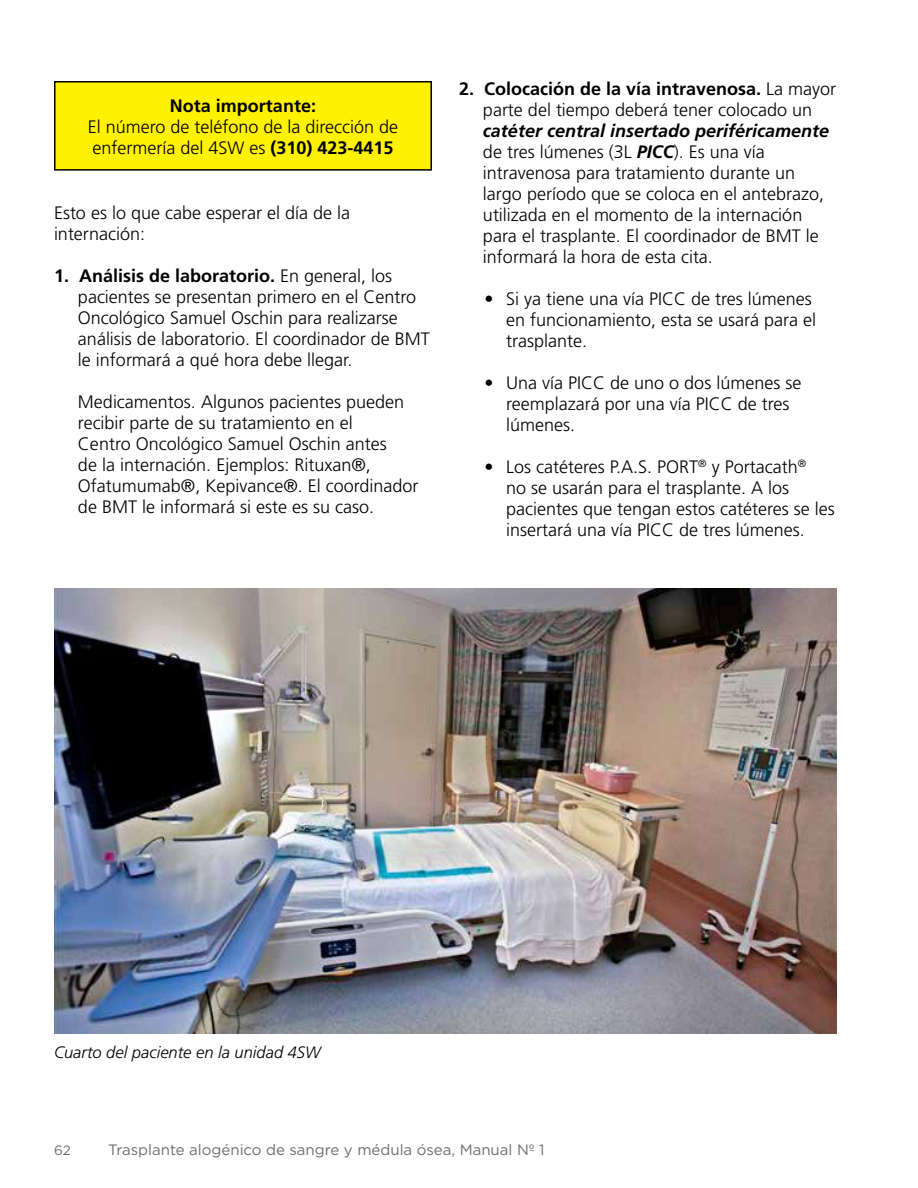
<style>
.page{position:relative;width:918px;height:1188px;background:#fff}
.page>*{position:absolute;margin:0;border:0;box-sizing:border-box;transform-origin:0 0}
.t1{font:300 18px/21px "Frutiger";color:#000}
.t2{font:700 18px "Frutiger";color:#000}
.t3{font:italic 300 16.5px "Frutiger";color:#000}
.t4{font:15px "Gotham";color:#6d6e71}
.t5{font:13.5px "Gotham";color:#6d6e71}
.s1{font-weight:700}
.s2{font-weight:700;font-style:italic}
</style>
<div class="page">
<img style="left:54px;top:588px;width:782px;height:446px">
<div style="left:55px;top:82px;width:376px;height:88px;background:#fff200"></div>
<div style="left:54px;top:81px;width:378px;height:90px;border:2px solid #000"></div>
<p class="t2" style="left:170px;top:95px;width:148px">Nota importante:</p>
<p class="t1" style="left:88px;top:116px;width:312px">El número de teléfono de la dirección de enfermería del 4SW es <span class="s1">(310) 423-4415</span></p>
<p class="t1" style="left:54px;top:202px;width:298px">Esto es lo que cabe esperar el día de la internación:</p>
<p class="t1" style="left:78px;top:265px;width:353px;text-indent:-24px"><span class="s1">1. Análisis de laboratorio.</span> En general, los pacientes se presentan primero en el Centro Oncológico Samuel Oschin para realizarse análisis de laboratorio. El coordinador de BMT le informará a qué hora debe llegar.</p>
<p class="t1" style="left:78px;top:391px;width:342px">Medicamentos. Algunos pacientes pueden recibir parte de su tratamiento en el<br>Centro Oncológico Samuel Oschin antes<br>de la internación. Ejemplos: Rituxan®, Ofatumumab®, Kepivance®. El coordinador de BMT le informará si este es su caso.</p>
<p class="t1" style="left:459px;top:78px;width:379px;text-align:center"><span class="s1">2. Colocación de la vía intravenosa.</span> La mayor parte del tiempo deberá tener colocado un</p>
<p class="t1" style="left:483px;top:120px;width:348px"><span class="s2">catéter central insertado periféricamente </span>de tres lúmenes (3L <span class="s2">PICC</span>). Es una vía intravenosa para tratamiento durante un largo período que se coloca en el antebrazo, utilizada en el momento de la internación para el trasplante. El coordinador de BMT le informará la hora de esta cita.</p>
<p class="t1" style="left:506px;top:288px;width:312px;text-indent:-22px">• Si ya tiene una vía PICC de tres lúmenes en funcionamiento, esta se usará para el trasplante.</p>
<p class="t1" style="left:506px;top:372px;width:297px;text-indent:-22px">• Una vía PICC de uno o dos lúmenes se reemplazará por una vía PICC de tres lúmenes.</p>
<p class="t1" style="left:506px;top:456px;width:330px;text-indent:-22px">• Los catéteres P.A.S. PORT<sup>®</sup> y Portacath<sup>®<br></sup>no se usarán para el trasplante. A los pacientes que tengan estos catéteres se les insertará una vía PICC de tres lúmenes.</p>
<p class="t3" style="left:54px;top:1043px;width:268px">Cuarto del paciente en la unidad 4SW</p>
<p class="t5" style="left:54px;top:1142px;width:18px">62</p>
<p class="t4" style="left:108px;top:1140px;width:438px">Trasplante alogénico de sangre y médula ósea, Manual Nº 1</p>
</div>
